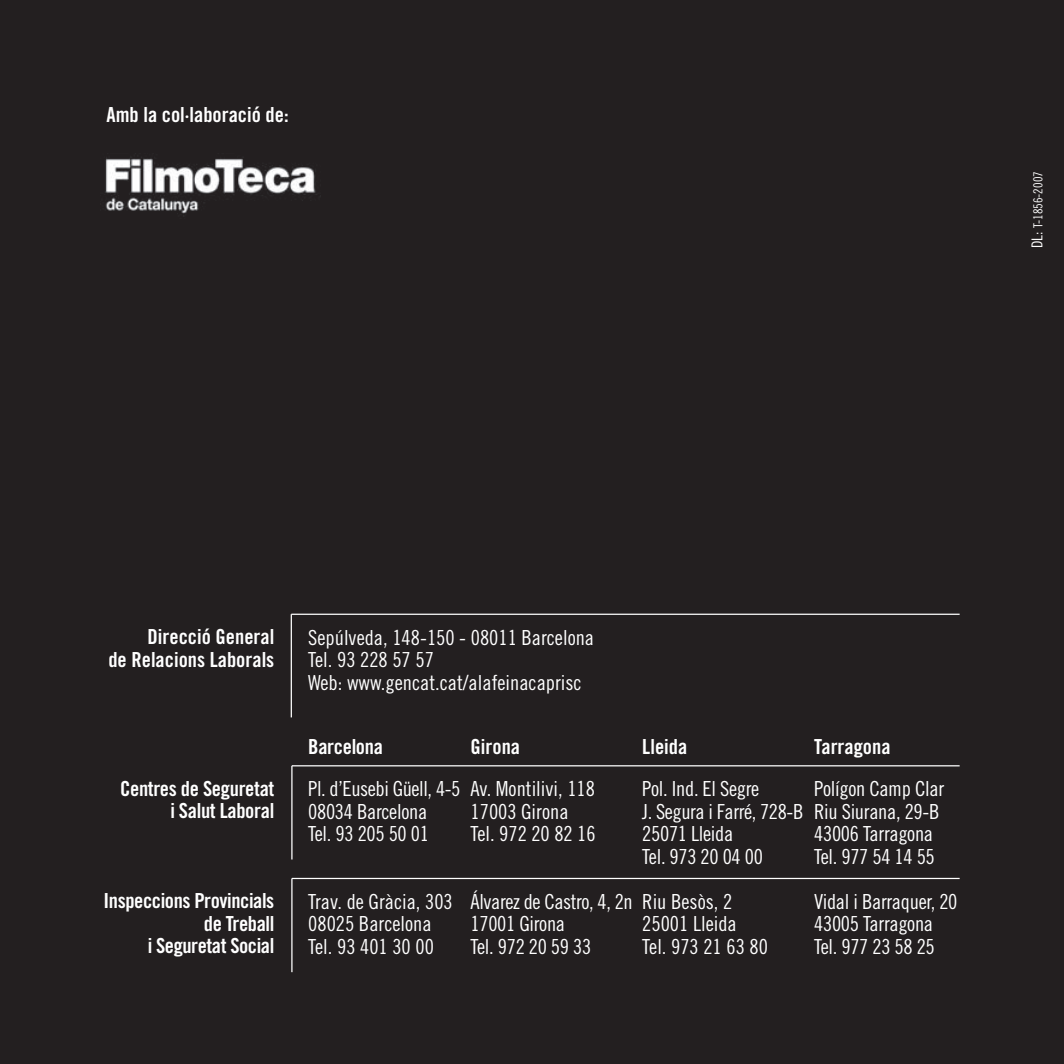
<style>
.page{position:relative;width:1064px;height:1064px;background:#fff}
.page>*{position:absolute;margin:0;border:0;box-sizing:border-box;transform-origin:0 0}
.t1{font:20.75px/22.5px "Trade Gothic Cond Eighteen";letter-spacing:-.015em;color:#fff}
.t2{font:20.75px/22.5px "Trade Gothic Bold Cond Twenty";letter-spacing:-.015em;color:#fff;text-align:right}
.t3{font:12.5px "Trade Gothic Cond Eighteen";color:#fff}
.s1{font-size:15px}
</style>
<div class="page">
<div style="left:0;top:0;width:1063px;height:1063px;background:#231f20"></div>
<hr style="left:290px;top:614px;width:2px;height:103px;background:#fff">
<hr style="left:291px;top:613px;width:668px;height:1px;background:#fff">
<hr style="left:291px;top:765px;width:1px;height:94px;background:#fff">
<hr style="left:292px;top:765px;width:667px;height:1px;background:#fff">
<hr style="left:291px;top:878px;width:1px;height:93px;background:#fff">
<hr style="left:292px;top:877px;width:667px;height:1px;background:#fff">
<img style="left:105px;top:158px;width:212px;height:59px">
<p class="t2" style="left:106px;top:103px;width:183px">Amb la col·laboració de:</p>
<p class="t3" style="left:1030px;top:248px;width:78px;rotate:-90deg"><span class="s1">DL:</span> T-1856-2007</p>
<p class="t2" style="left:108px;top:625px;width:167px">Direcció General<br>de Relacions Laborals</p>
<p class="t1" style="left:308px;top:625px;width:287px">Sepúlveda, 148-150 - 08011 Barcelona<br>Tel. 93 228 57 57<br>Web: www.gencat.cat/alafeinacaprisc</p>
<p class="t2" style="left:120px;top:776px;width:156px">Centres de Seguretat i Salut Laboral</p>
<p class="t2" style="left:104px;top:889px;width:172px">Inspeccions Provincials de Treball<br>i Seguretat Social</p>
<p class="t2" style="left:308px;top:735px;width:76px">Barcelona</p>
<p class="t1" style="left:308px;top:777px;width:154px">Pl. d’Eusebi Güell, 4-5<br>08034 Barcelona<br>Tel. 93 205 50 01</p>
<p class="t1" style="left:308px;top:889px;width:146px">Trav. de Gràcia, 303<br>08025 Barcelona<br>Tel. 93 401 30 00</p>
<p class="t2" style="left:470px;top:735px;width:51px">Girona</p>
<p class="t1" style="left:470px;top:777px;width:127px">Av. Montilivi, 118<br>17003 Girona<br>Tel. 972 20 82 16</p>
<p class="t1" style="left:470px;top:889px;width:164px">Álvarez de Castro, 4, 2n<br>17001 Girona<br>Tel. 972 20 59 33</p>
<p class="t2" style="left:642px;top:735px;width:46px">Lleida</p>
<p class="t1" style="left:642px;top:777px;width:162px">Pol. Ind. El Segre<br>J. Segura i Farré, 728-B<br>25071 Lleida<br>Tel. 973 20 04 00</p>
<p class="t1" style="left:642px;top:889px;width:127px">Riu Besòs, 2<br>25001 Lleida<br>Tel. 973 21 63 80</p>
<p class="t2" style="left:814px;top:735px;width:78px">Tarragona</p>
<p class="t1" style="left:814px;top:777px;width:131px">Polígon Camp Clar<br>Riu Siurana, 29-B<br>43006 Tarragona<br>Tel. 977 54 14 55</p>
<p class="t1" style="left:814px;top:889px;width:145px">Vidal i Barraquer, 20<br>43005 Tarragona<br>Tel. 977 23 58 25</p>
</div>
